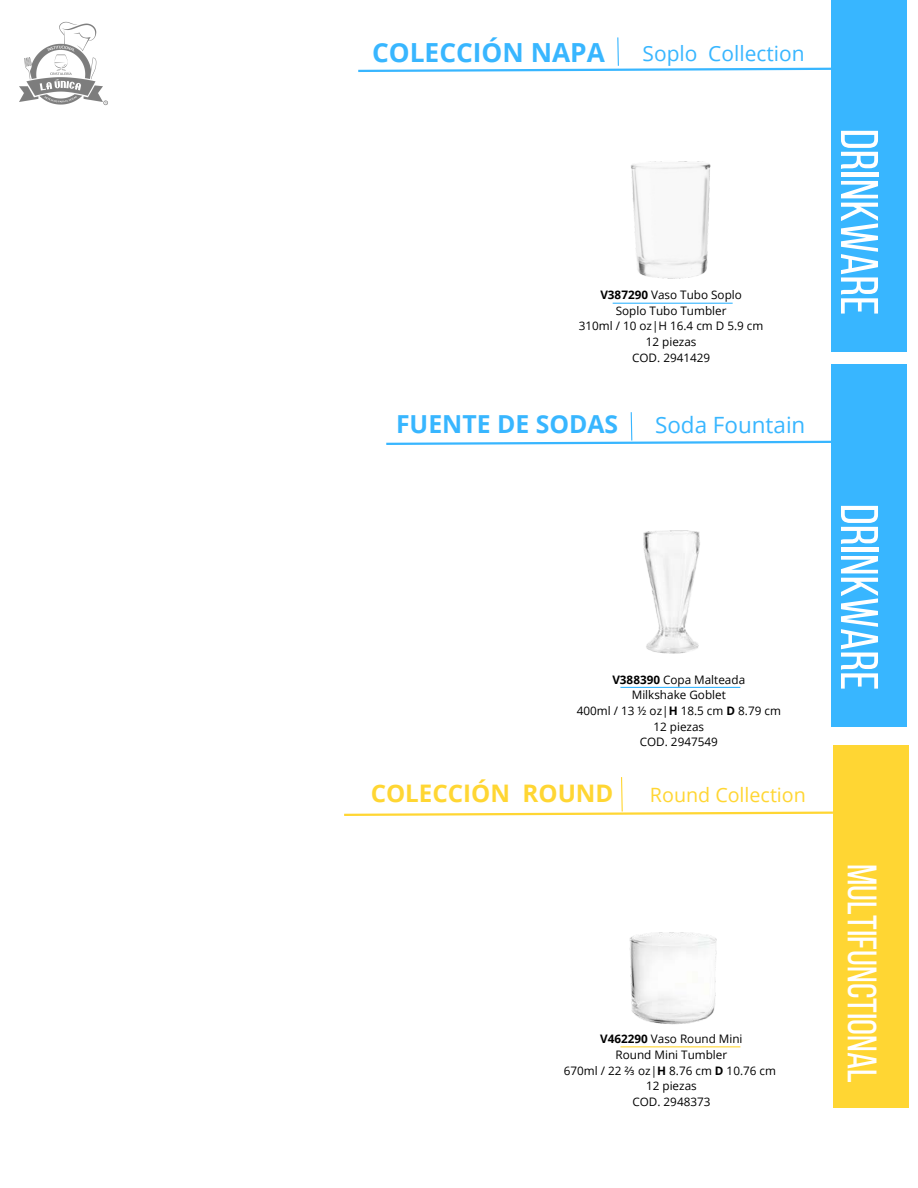
<style>
.page{position:relative;width:918px;height:1188px;background:#fff}
.page>*{position:absolute;margin:0;border:0;box-sizing:border-box;transform-origin:0 0}
.t1{font:52.95px "Bebas Neue";color:#fff}
.t2{font:40.95px "Bebas Neue";color:#fff}
.t3{font:700 26.25px "Open Sans";color:#38b6ff}
.t4{font:700 24.75px "Open Sans";color:#38b6ff}
.t5{font:700 24.15px "Open Sans";color:#ffd633}
.t6{font:22.5px "Open Sans";color:#38b6ff}
.t7{font:21px "Open Sans";color:#38b6ff}
.t8{font:19.65px "Open Sans";color:#ffd633}
.t9{font:11.7px "Open Sans";color:#000}
.s1{font-weight:700}
.s2{font-family:"Noto Sans"}
</style>
<div class="page">
<div style="left:832px;top:0;width:75px;height:352px;background:#38b6ff"></div>
<svg style="left:358px;top:36px;width:474px;height:37px"></svg>
<hr style="left:613px;top:303px;width:120px;height:1px;background:#38b6ff">
<div style="left:832px;top:364px;width:75px;height:363px;background:#38b6ff"></div>
<svg style="left:386px;top:411px;width:446px;height:35px"></svg>
<hr style="left:620px;top:687px;width:120px;height:1px;background:#38b6ff">
<img style="left:631px;top:161px;width:80px;height:118px">
<img style="left:643px;top:530px;width:57px;height:124px">
<div style="left:833px;top:745px;width:76px;height:363px;background:#ffd633"></div>
<hr style="left:620px;top:1046px;width:120px;height:1px;background:#ffd633">
<svg style="left:344px;top:777px;width:489px;height:39px"></svg>
<img style="left:629px;top:932px;width:88px;height:93px">
<img style="left:19px;top:21px;width:89px;height:85px">
<p class="t3" style="left:372px;top:34px;width:234px">COLECCIÓN NAPA</p>
<p class="t7" style="left:643px;top:38px;width:163px">Soplo Collection</p>
<p class="t9" style="left:600px;top:287px;width:143px"><span class="s1">V387290</span> Vaso Tubo Soplo</p>
<p class="t9" style="left:616px;top:302px;width:112px">Soplo Tubo Tumbler</p>
<p class="t9" style="left:579px;top:318px;width:186px">310ml / 10 oz|H 16.4 cm D 5.9 cm</p>
<p class="t9" style="left:646px;top:333px;width:52px">12 piezas</p>
<p class="t9" style="left:632px;top:349px;width:80px">COD. 2941429</p>
<p class="t4" style="left:396px;top:406px;width:224px">FUENTE DE SODAS</p>
<p class="t6" style="left:655px;top:409px;width:152px">Soda Fountain</p>
<p class="t9" style="left:612px;top:671px;width:134px"><span class="s1">V388390</span> Copa Malteada</p>
<p class="t9" style="left:632px;top:687px;width:96px">Milkshake Goblet</p>
<p class="t9" style="left:577px;top:703px;width:206px">400ml / 13 ½ oz|<span class="s1">H</span> 18.5 cm <span class="s1">D</span> 8.79 cm</p>
<p class="t9" style="left:653px;top:718px;width:52px">12 piezas</p>
<p class="t9" style="left:640px;top:734px;width:80px">COD. 2947549</p>
<p class="t5" style="left:371px;top:776px;width:244px">COLECCIÓN ROUND</p>
<p class="t8" style="left:650px;top:781px;width:157px">Round Collection</p>
<p class="t9" style="left:600px;top:1031px;width:144px"><span class="s1">V462290</span> Vaso Round Mini</p>
<p class="t9" style="left:616px;top:1046px;width:113px">Round Mini Tumbler</p>
<p class="t9" style="left:564px;top:1062px;width:214px">670ml / 22 <span class="s2">⅔</span> oz|<span class="s1">H</span> 8.76 cm <span class="s1">D</span> 10.76 cm</p>
<p class="t9" style="left:646px;top:1078px;width:52px">12 piezas</p>
<p class="t9" style="left:632px;top:1093px;width:80px">COD. 2948373</p>
<p class="t1" style="left:881px;top:129px;width:188px;rotate:90deg">DRINKWARE</p>
<p class="t1" style="left:881px;top:504px;width:188px;rotate:90deg">DRINKWARE</p>
<p class="t2" style="left:879px;top:864px;width:221px;rotate:90deg">multifunctional</p>
</div>
